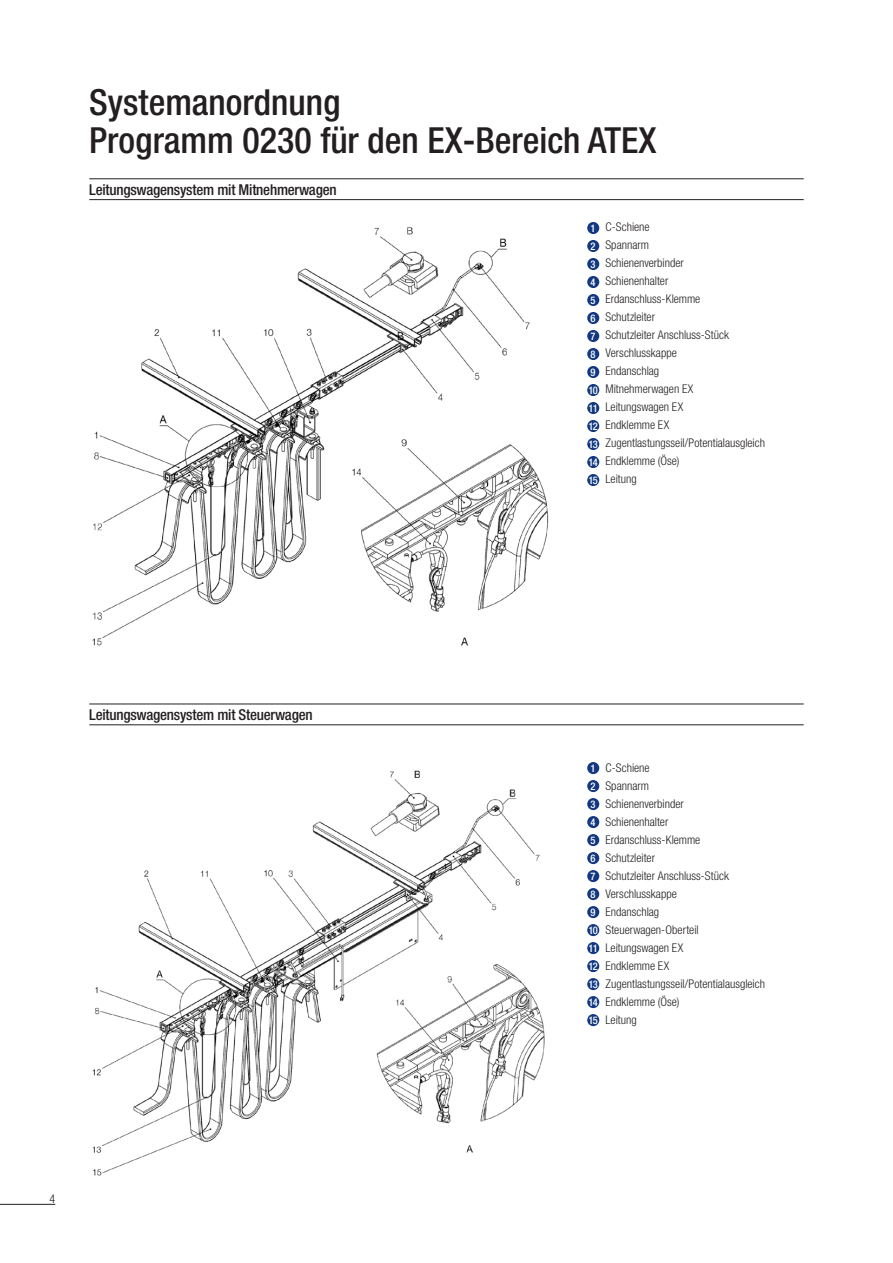
<style>
.page{position:relative;width:893px;height:1263px;background:#fff}
.page>*{position:absolute;margin:0;border:0;box-sizing:border-box;transform-origin:0 0}
.A-Hauptüberschrift{font:500 condensed 36px/38.2px "Helvetica Neue LT";color:#231f20}
.B-Unterüberschrift{font:500 condensed 15px "Helvetica Neue LT";letter-spacing:-.015em;color:#231f20}
.Puces_numérotées{font:300 condensed 12px "Helvetica Neue LT";color:#231f20}
.t1{font:500 condensed 10.5px "Helvetica Neue LT";letter-spacing:-.07em;color:#fff}
</style>
<div class="page">
<hr style="left:0;top:1204px;width:55px;height:1px;background:#231f20">
<hr style="left:89px;top:199px;width:715px;height:1px;background:#231f20">
<hr style="left:89px;top:179px;width:715px;height:1px;background:#231f20">
<hr style="left:89px;top:724px;width:715px;height:1px;background:#231f20">
<hr style="left:89px;top:704px;width:715px;height:1px;background:#231f20">
<img style="left:92px;top:227px;width:457px;height:419px">
<img style="left:92px;top:770px;width:453px;height:406px">
<div style="left:587px;top:294px;width:12px;height:12px;background:#113880;border-radius:50%"></div>
<div style="left:587px;top:312px;width:12px;height:12px;background:#113880;border-radius:50%"></div>
<div style="left:587px;top:330px;width:12px;height:12px;background:#113880;border-radius:50%"></div>
<div style="left:587px;top:348px;width:12px;height:12px;background:#113880;border-radius:50%"></div>
<div style="left:587px;top:366px;width:12px;height:12px;background:#113880;border-radius:50%"></div>
<div style="left:587px;top:474px;width:12px;height:12px;background:#113880;border-radius:50%"></div>
<div style="left:587px;top:456px;width:12px;height:12px;background:#113880;border-radius:50%"></div>
<div style="left:587px;top:438px;width:12px;height:12px;background:#113880;border-radius:50%"></div>
<div style="left:587px;top:420px;width:12px;height:12px;background:#113880;border-radius:50%"></div>
<div style="left:587px;top:402px;width:12px;height:12px;background:#113880;border-radius:50%"></div>
<div style="left:587px;top:384px;width:12px;height:12px;background:#113880;border-radius:50%"></div>
<div style="left:587px;top:240px;width:12px;height:12px;background:#113880;border-radius:50%"></div>
<div style="left:587px;top:222px;width:12px;height:12px;background:#113880;border-radius:50%"></div>
<div style="left:587px;top:258px;width:12px;height:12px;background:#113880;border-radius:50%"></div>
<div style="left:587px;top:276px;width:12px;height:12px;background:#113880;border-radius:50%"></div>
<div style="left:587px;top:834px;width:12px;height:12px;background:#113880;border-radius:50%"></div>
<div style="left:587px;top:852px;width:12px;height:12px;background:#113880;border-radius:50%"></div>
<div style="left:587px;top:870px;width:12px;height:12px;background:#113880;border-radius:50%"></div>
<div style="left:587px;top:888px;width:12px;height:12px;background:#113880;border-radius:50%"></div>
<div style="left:587px;top:906px;width:12px;height:12px;background:#113880;border-radius:50%"></div>
<div style="left:587px;top:1014px;width:12px;height:12px;background:#113880;border-radius:50%"></div>
<div style="left:587px;top:996px;width:12px;height:12px;background:#113880;border-radius:50%"></div>
<div style="left:587px;top:978px;width:12px;height:12px;background:#113880;border-radius:50%"></div>
<div style="left:587px;top:960px;width:12px;height:12px;background:#113880;border-radius:50%"></div>
<div style="left:587px;top:942px;width:12px;height:12px;background:#113880;border-radius:50%"></div>
<div style="left:587px;top:924px;width:12px;height:12px;background:#113880;border-radius:50%"></div>
<div style="left:587px;top:780px;width:12px;height:12px;background:#113880;border-radius:50%"></div>
<div style="left:587px;top:762px;width:12px;height:12px;background:#113880;border-radius:50%"></div>
<div style="left:587px;top:798px;width:12px;height:12px;background:#113880;border-radius:50%"></div>
<div style="left:587px;top:816px;width:12px;height:12px;background:#113880;border-radius:50%"></div>
<p class="A-Hauptüberschrift" style="left:89px;top:83px;width:569px">Systemanordnung<br>Programm 0230 für den EX-Bereich ATEX</p>
<p class="B-Unterüberschrift" style="left:89px;top:180px;width:249px">Leitungswagensystem mit Mitnehmerwagen</p>
<p class="Puces_numérotées" style="left:605px;top:220px;width:46px">C-Schiene</p>
<p class="Puces_numérotées" style="left:605px;top:238px;width:45px">Spannarm</p>
<p class="Puces_numérotées" style="left:605px;top:256px;width:80px">Schienenverbinder</p>
<p class="Puces_numérotées" style="left:605px;top:274px;width:64px">Schienenhalter</p>
<p class="Puces_numérotées" style="left:605px;top:292px;width:96px">Erdanschluss-Klemme</p>
<p class="Puces_numérotées" style="left:605px;top:310px;width:51px">Schutzleiter</p>
<p class="Puces_numérotées" style="left:605px;top:328px;width:125px">Schutzleiter Anschluss-Stück</p>
<p class="Puces_numérotées" style="left:605px;top:346px;width:73px">Verschlusskappe</p>
<p class="Puces_numérotées" style="left:605px;top:364px;width:55px">Endanschlag</p>
<p class="Puces_numérotées" style="left:605px;top:382px;width:89px">Mitnehmerwagen EX</p>
<p class="Puces_numérotées" style="left:605px;top:400px;width:79px">Leitungswagen EX</p>
<p class="Puces_numérotées" style="left:605px;top:418px;width:65px">Endklemme EX</p>
<p class="Puces_numérotées" style="left:605px;top:436px;width:161px">Zugentlastungsseil/Potentialausgleich</p>
<p class="Puces_numérotées" style="left:605px;top:454px;width:76px">Endklemme (Öse)</p>
<p class="Puces_numérotées" style="left:605px;top:472px;width:33px">Leitung</p>
<p class="t1" style="left:591px;top:222px;width:7px">1</p>
<p class="t1" style="left:591px;top:258px;width:7px">3</p>
<p class="t1" style="left:591px;top:276px;width:7px">4</p>
<p class="t1" style="left:591px;top:240px;width:7px">2</p>
<p class="t1" style="left:591px;top:294px;width:7px">5</p>
<p class="t1" style="left:591px;top:312px;width:7px">6</p>
<p class="t1" style="left:591px;top:330px;width:7px">7</p>
<p class="t1" style="left:591px;top:348px;width:7px">8</p>
<p class="t1" style="left:591px;top:366px;width:7px">9</p>
<p class="t1" style="left:588px;top:384px;width:11px">10</p>
<p class="t1" style="left:588px;top:402px;width:11px">11</p>
<p class="t1" style="left:588px;top:420px;width:11px">12</p>
<p class="t1" style="left:588px;top:438px;width:11px">13</p>
<p class="t1" style="left:588px;top:456px;width:11px">14</p>
<p class="t1" style="left:588px;top:474px;width:11px">15</p>
<p class="B-Unterüberschrift" style="left:89px;top:705px;width:225px">Leitungswagensystem mit Steuerwagen</p>
<p class="Puces_numérotées" style="left:50px;top:1192px;width:7px">4</p>
<p class="Puces_numérotées" style="left:605px;top:761px;width:46px">C-Schiene</p>
<p class="Puces_numérotées" style="left:605px;top:779px;width:45px">Spannarm</p>
<p class="Puces_numérotées" style="left:605px;top:797px;width:80px">Schienenverbinder</p>
<p class="Puces_numérotées" style="left:605px;top:815px;width:64px">Schienenhalter</p>
<p class="Puces_numérotées" style="left:605px;top:833px;width:96px">Erdanschluss-Klemme</p>
<p class="Puces_numérotées" style="left:605px;top:851px;width:51px">Schutzleiter</p>
<p class="Puces_numérotées" style="left:605px;top:869px;width:125px">Schutzleiter Anschluss-Stück</p>
<p class="Puces_numérotées" style="left:605px;top:887px;width:73px">Verschlusskappe</p>
<p class="Puces_numérotées" style="left:605px;top:905px;width:55px">Endanschlag</p>
<p class="Puces_numérotées" style="left:605px;top:923px;width:95px">Steuerwagen-Oberteil</p>
<p class="Puces_numérotées" style="left:605px;top:941px;width:79px">Leitungswagen EX</p>
<p class="Puces_numérotées" style="left:605px;top:959px;width:65px">Endklemme EX</p>
<p class="Puces_numérotées" style="left:605px;top:977px;width:161px">Zugentlastungsseil/Potentialausgleich</p>
<p class="Puces_numérotées" style="left:605px;top:995px;width:76px">Endklemme (Öse)</p>
<p class="Puces_numérotées" style="left:605px;top:1013px;width:33px">Leitung</p>
<p class="t1" style="left:591px;top:762px;width:7px">1</p>
<p class="t1" style="left:591px;top:798px;width:7px">3</p>
<p class="t1" style="left:591px;top:816px;width:7px">4</p>
<p class="t1" style="left:591px;top:780px;width:7px">2</p>
<p class="t1" style="left:591px;top:834px;width:7px">5</p>
<p class="t1" style="left:591px;top:852px;width:7px">6</p>
<p class="t1" style="left:591px;top:870px;width:7px">7</p>
<p class="t1" style="left:591px;top:888px;width:7px">8</p>
<p class="t1" style="left:591px;top:906px;width:7px">9</p>
<p class="t1" style="left:588px;top:924px;width:11px">10</p>
<p class="t1" style="left:588px;top:942px;width:11px">11</p>
<p class="t1" style="left:588px;top:960px;width:11px">12</p>
<p class="t1" style="left:588px;top:978px;width:11px">13</p>
<p class="t1" style="left:588px;top:996px;width:11px">14</p>
<p class="t1" style="left:588px;top:1014px;width:11px">15</p>
</div>
